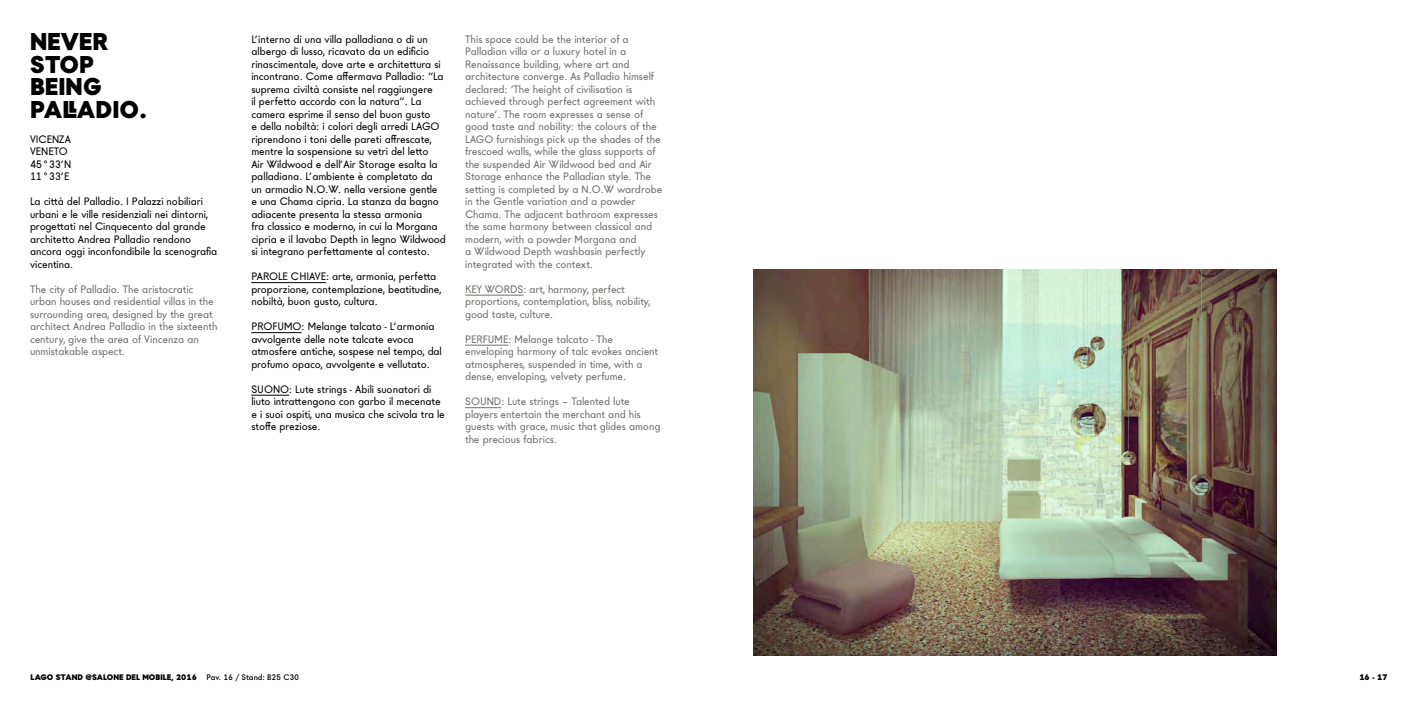
<style>
.page{position:relative;width:1418px;height:709px;background:#fff}
.page>*{position:absolute;margin:0;border:0;box-sizing:border-box;transform-origin:0 0}
.t1{font:800 22.5px/22.5px "LAGOSANS";color:#000}
.t2{font:10px/12.5px "LAGOSANS";color:#000}
.t3{font:10px/12.5px "LAGOSANS";color:#6f6f6e}
.t4{font:800 7.5px "LAGOSANS";color:#000}
.s1{font-weight:500}
</style>
<div class="page">
<img style="left:753px;top:269px;width:523px;height:386px">
<hr style="left:251px;top:282px;width:75px;height:1px;background:#000">
<hr style="left:251px;top:332px;width:51px;height:1px;background:#000">
<hr style="left:251px;top:395px;width:38px;height:1px;background:#000">
<hr style="left:465px;top:295px;width:58px;height:1px;background:#6f6f6e">
<hr style="left:465px;top:345px;width:43px;height:1px;background:#6f6f6e">
<hr style="left:465px;top:407px;width:36px;height:1px;background:#6f6f6e">
<h1 class="t1" style="left:30px;top:30px;width:119px">NEVER<br>STOP<br>BEING<br>PALLADIO.</h1>
<p class="t2" style="left:30px;top:133px;width:43px">VICENZA<br>VENETO<br>45°33’N<br>11°33’E</p>
<p class="t2" style="left:30px;top:195px;width:189px">La città del Palladio. I Palazzi nobiliari urbani e le ville residenziali nei dintorni, progettati nel Cinquecento dal grande architetto Andrea Palladio rendono ancora oggi inconfondibile la scenografia vicentina.</p>
<p class="t3" style="left:30px;top:283px;width:189px">The city of Palladio. The aristocratic urban houses and residential villas in the surrounding area, designed by the great architect Andrea Palladio in the sixteenth century, give the area of Vincenza an unmistakable aspect.</p>
<p class="t2" style="left:251px;top:33px;width:196px">L’interno di una villa palladiana o di un albergo di lusso, ricavato da un edificio rinascimentale, dove arte e architettura si incontrano. Come affermava Palladio: “La suprema civiltà consiste nel raggiungere<br>il perfetto accordo con la natura”. La camera esprime il senso del buon gusto<br>e della nobiltà: i colori degli arredi LAGO riprendono i toni delle pareti affrescate, mentre la sospensione su vetri del letto<br>Air Wildwood e dell’Air Storage esalta la palladiana. L’ambiente è completato da un armadio N.O.W. nella versione gentle<br>e una Chama cipria. La stanza da bagno adiacente presenta la stessa armonia<br>fra classico e moderno, in cui la Morgana cipria e il lavabo Depth in legno Wildwood si integrano perfettamente al contesto.</p>
<p class="t2" style="left:251px;top:270px;width:191px">PAROLE CHIAVE: arte, armonia, perfetta proporzione, contemplazione, beatitudine, nobiltà, buon gusto, cultura.</p>
<p class="t2" style="left:251px;top:320px;width:192px">PROFUMO: Melange talcato - L’armonia avvolgente delle note talcate evoca atmosfere antiche, sospese nel tempo, dal profumo opaco, avvolgente e vellutato.</p>
<p class="t2" style="left:251px;top:383px;width:195px">SUONO: Lute strings - Abili suonatori di liuto intrattengono con garbo il mecenate e i suoi ospiti, una musica che scivola tra le stoffe preziose.</p>
<p class="t3" style="left:465px;top:33px;width:199px">This space could be the interior of a Palladian villa or a luxury hotel in a Renaissance building, where art and architecture converge. As Palladio himself declared: ‘The height of civilisation is achieved through perfect agreement with nature’. The room expresses a sense of good taste and nobility: the colours of the LAGO furnishings pick up the shades of the frescoed walls, while the glass supports of the suspended Air Wildwood bed and Air Storage enhance the Palladian style. The setting is completed by a N.O.W wardrobe in the Gentle variation and a powder Chama. The adjacent bathroom expresses the same harmony between classical and modern, with a powder Morgana and<br>a Wildwood Depth washbasin perfectly integrated with the context.</p>
<p class="t3" style="left:465px;top:283px;width:187px">KEY WORDS: art, harmony, perfect proportions, contemplation, bliss, nobility, good taste, culture.</p>
<p class="t3" style="left:465px;top:333px;width:194px">PERFUME: Melange talcato - The enveloping harmony of talc evokes ancient atmospheres, suspended in time, with a dense, enveloping, velvety perfume.</p>
<p class="t3" style="left:465px;top:395px;width:197px">SOUND: Lute strings – Talented lute players entertain the merchant and his guests with grace, music that glides among the precious fabrics.</p>
<p class="t4" style="left:30px;top:672px;width:270px">LAGO STAND @SALONE DEL MOBILE, 2016 <span class="s1">Pav. 16 / Stand: B25 C30</span></p>
<p class="t4" style="left:1358px;top:672px;width:30px">16 - 17</p>
</div>
